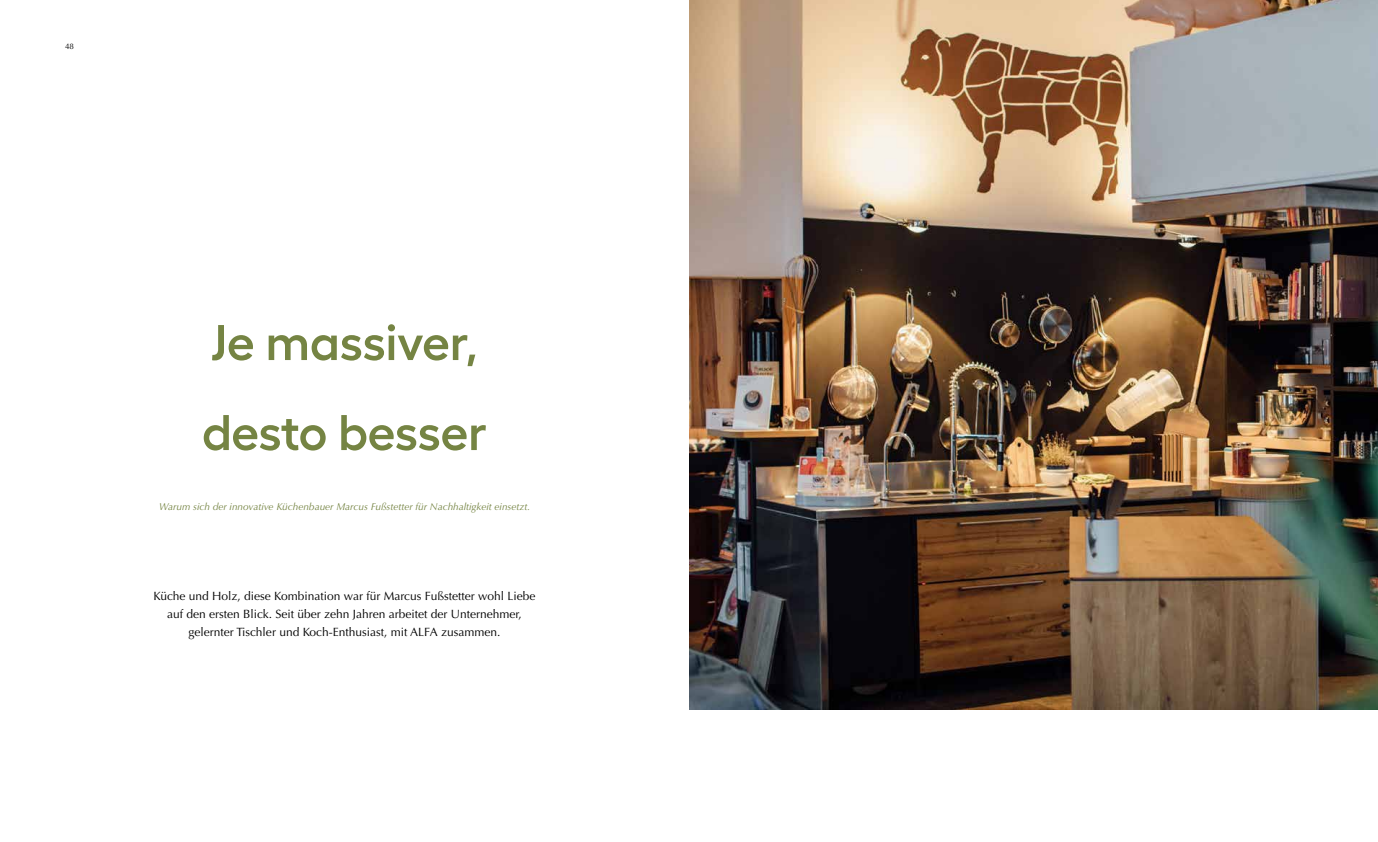
<style>
.page{position:relative;width:1378px;height:842px;background:#fff}
.page>*{position:absolute;margin:0;border:0;box-sizing:border-box;transform-origin:0 0}
.t1{font:600 50px/90px "Hellix";letter-spacing:-.005em;color:#758443}
.t2{font:12px/18px "Optima LT Pro";color:#000;text-align:center}
.t3{font:italic 10px "Optima LT Pro";color:#758443}
.t4{font:8px "Optima LT Pro";color:#000}
</style>
<div class="page">
<img style="left:690px;top:0;width:688px;height:710px">
<p class="t4" style="left:65px;top:42px;width:10px">48</p>
<h1 class="t1" style="left:202px;top:292px;width:286px">Je massiver, desto besser</h1>
<p class="t3" style="left:159px;top:500px;width:373px">Warum sich der innovative Küchenbauer Marcus Fußstetter für Nachhaltigkeit einsetzt.</p>
<p class="t2" style="left:153px;top:587px;width:383px">Küche und Holz, diese Kombination war für Marcus Fußstetter wohl Liebe auf den ersten Blick. Seit über zehn Jahren arbeitet der Unternehmer, gelernter Tischler und Koch-Enthusiast, mit ALFA zusammen.</p>
</div>
